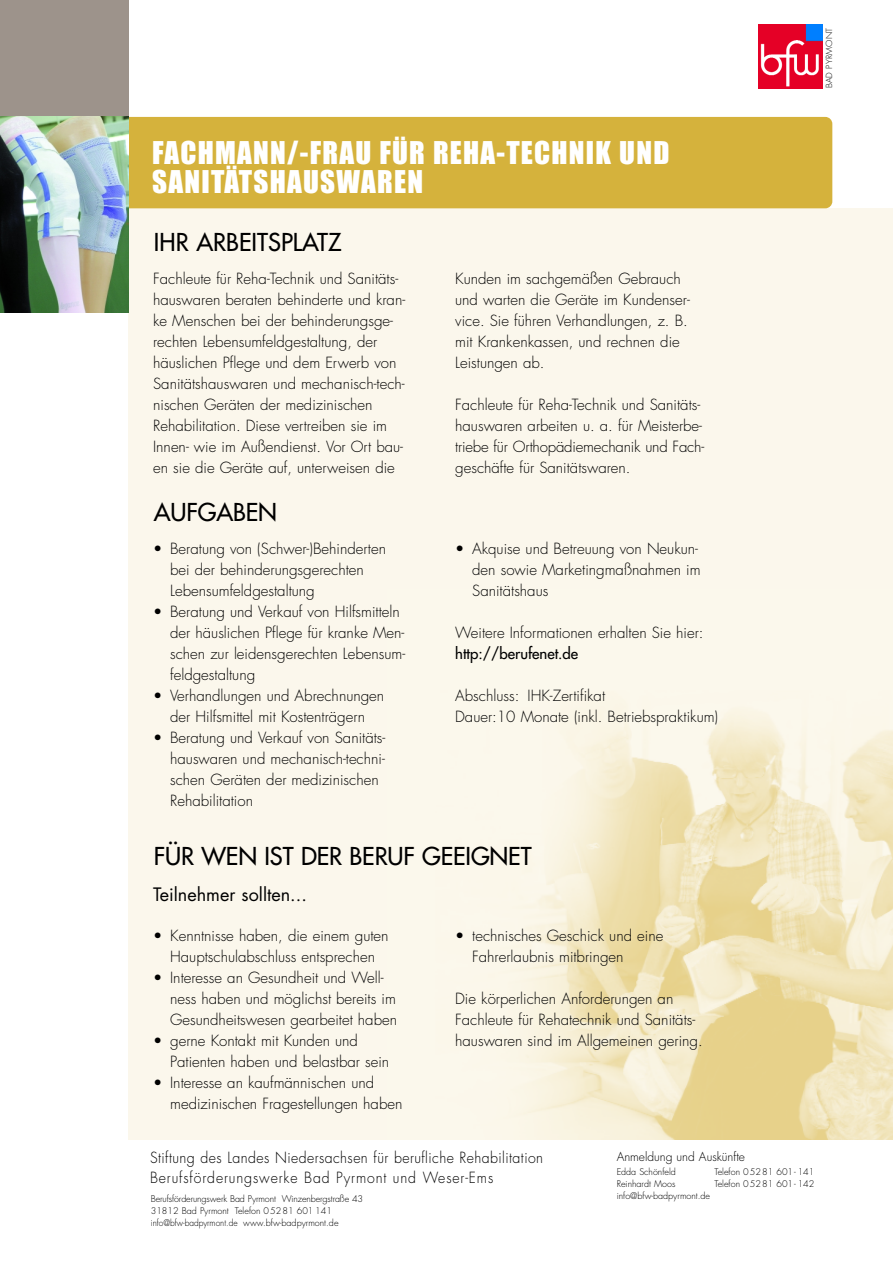
<style>
.page{position:relative;width:893px;height:1263px;background:#fff}
.page>*{position:absolute;margin:0;border:0;box-sizing:border-box;transform-origin:0 0}
.t1{font:28.95px/29px "Impact";letter-spacing:.045em;color:#fff}
.t2{font:24px "Futura";letter-spacing:-.005em;color:#000}
.t3{font:18px "Futura";color:#000}
.t4{font:300 15px/21px "Futura";color:#000}
.t5{font:300 15px/19.6px "Futura";letter-spacing:.03em;color:#000;scale:.94 1}
.t6{font:15px "Futura";color:#000}
.t7{font:300 12px "Futura";color:#000}
.t8{font:300 9px/12px "Futura";color:#000}
.t9{font:300 8.25px "Futura";letter-spacing:.025em;color:#000;scale:1.04 1}
</style>
<div class="page">
<div style="left:128px;top:208px;width:764px;height:932px;background:#fbf7ec"></div>
<img style="left:524px;top:716px;width:368px;height:424px">
<div style="left:128px;top:117px;width:704px;height:91px;background:#d5b23c"></div>
<div style="left:0;top:0;width:128px;height:117px;background:#9d938b"></div>
<img style="left:0;top:117px;width:128px;height:196px">
<img style="left:758px;top:25px;width:64px;height:64px">
<p class="t9" style="left:825px;top:88px;width:60px;rotate:-90deg">BAD PYRMONT</p>
<h1 class="t1" style="left:152px;top:140px;width:518px">FACHMANN/-FRAU FÜR REHA-TECHNIK UND<br>SANITÄTSHAUSWAREN</h1>
<h2 class="t2" style="left:154px;top:230px;width:189px">IHR ARBEITSPLATZ</h2>
<p class="t4" style="left:153px;top:269px;width:253px">Fachleute für Reha-Technik und Sanitäts&shy;hauswaren beraten behinderte und kran&shy;ke Menschen bei der behinderungsge&shy;rechten Lebensumfeldgestaltung, der häuslichen Pflege und dem Erwerb von Sanitätshauswaren und mechanisch-tech&shy;nischen Geräten der medizinischen Rehabilitation. Diese vertreiben sie im Innen- wie im Außendienst. Vor Ort bau&shy;en sie die Geräte auf, unterweisen die</p>
<p class="t4" style="left:455px;top:269px;width:236px">Kunden im sachgemäßen Gebrauch und warten die Geräte im Kundenser&shy;vice. Sie führen Verhandlungen, z. B. mit Krankenkassen, und rechnen die<br>Leistungen ab.</p>
<p class="t4" style="left:455px;top:395px;width:250px">Fachleute für Reha-Technik und Sanitäts&shy;hauswaren arbeiten u. a. für Meisterbe&shy;triebe für Orthopädiemechanik und Fach&shy;geschäfte für Sanitätswaren.</p>
<h2 class="t2" style="left:154px;top:500px;width:125px">AUFGABEN</h2>
<p class="t4" style="left:170px;top:539px;width:217px;text-indent:-17px">• Beratung von (Schwer-)Behinderten bei der behinderungsgerechten<br>Lebensumfeldgestaltung</p>
<p class="t4" style="left:170px;top:602px;width:237px;text-indent:-17px">• Beratung und Verkauf von Hilfsmitteln der häuslichen Pflege für kranke Men&shy;schen zur leidensgerechten Lebensum&shy;feldgestaltung</p>
<p class="t4" style="left:153px;top:686px;width:233px;text-align:center">• Verhandlungen und Abrechnungen der Hilfsmittel mit Kostenträgern</p>
<p class="t4" style="left:170px;top:728px;width:217px;text-indent:-17px">• Beratung und Verkauf von Sanitäts&shy;hauswaren und mechanisch-techni&shy;schen Geräten der medizinischen<br>Rehabilitation</p>
<p class="t4" style="left:472px;top:539px;width:230px;text-indent:-17px">• Akquise und Betreuung von Neukun&shy;den sowie Marketingmaßnahmen im<br>Sanitätshaus</p>
<p class="t4" style="left:455px;top:623px;width:250px">Weitere Informationen erhalten Sie hier:</p>
<p class="t6" style="left:455px;top:646px;width:125px">http://berufenet.de</p>
<p class="t4" style="left:455px;top:686px;width:264px">Abschluss: IHK-Zertifikat<br>Dauer:10 Monate (inkl. Betriebspraktikum)</p>
<h2 class="t2" style="left:154px;top:844px;width:379px">FÜR WEN IST DER BERUF GEEIGNET</h2>
<p class="t3" style="left:153px;top:886px;width:155px">Teilnehmer sollten...</p>
<p class="t4" style="left:153px;top:926px;width:237px;text-align:center">• Kenntnisse haben, die einem guten<br>Hauptschulabschluss entsprechen</p>
<p class="t4" style="left:170px;top:968px;width:228px;text-indent:-17px">• Interesse an Gesundheit und Well&shy;ness haben und möglichst bereits im<br>Gesundheitswesen gearbeitet haben</p>
<p class="t4" style="left:170px;top:1031px;width:220px;text-indent:-17px">• gerne Kontakt mit Kunden und<br>Patienten haben und belastbar sein</p>
<p class="t4" style="left:170px;top:1073px;width:234px;text-indent:-17px">• Interesse an kaufmännischen und medizinischen Fragestellungen haben</p>
<p class="t4" style="left:472px;top:926px;width:193px;text-indent:-17px">• technisches Geschick und eine<br>Fahrerlaubnis mitbringen</p>
<p class="t4" style="left:455px;top:989px;width:249px">Die körperlichen Anforderungen an<br>Fachleute für Rehatechnik und Sanitäts&shy;hauswaren sind im Allgemeinen gering.</p>
<p class="t5" style="left:150px;top:1149px;width:419px">Stiftung des Landes Niedersachsen für berufliche Rehabilitation<br>Berufsförderungswerke Bad Pyrmont und Weser-Ems</p>
<p class="t8" style="left:151px;top:1193px;width:214px">Berufsförderungswerk Bad Pyrmont Winzenbergstraße 43<br>31812 Bad Pyrmont Telefon 05281 601 141 info@bfw-badpyrmont.de www.bfw-badpyrmont.de</p>
<p class="t7" style="left:616px;top:1151px;width:130px">Anmeldung und Auskünfte</p>
<p class="t8" style="left:616px;top:1167px;width:61px">Edda Schönfeld</p>
<p class="t8" style="left:714px;top:1167px;width:101px">Telefon 05281 601- 141</p>
<p class="t8" style="left:616px;top:1179px;width:60px">Reinhardt Moos</p>
<p class="t8" style="left:714px;top:1179px;width:101px">Telefon 05281 601- 142</p>
<p class="t8" style="left:616px;top:1190px;width:95px">info@bfw-badpyrmont.de</p>
</div>
